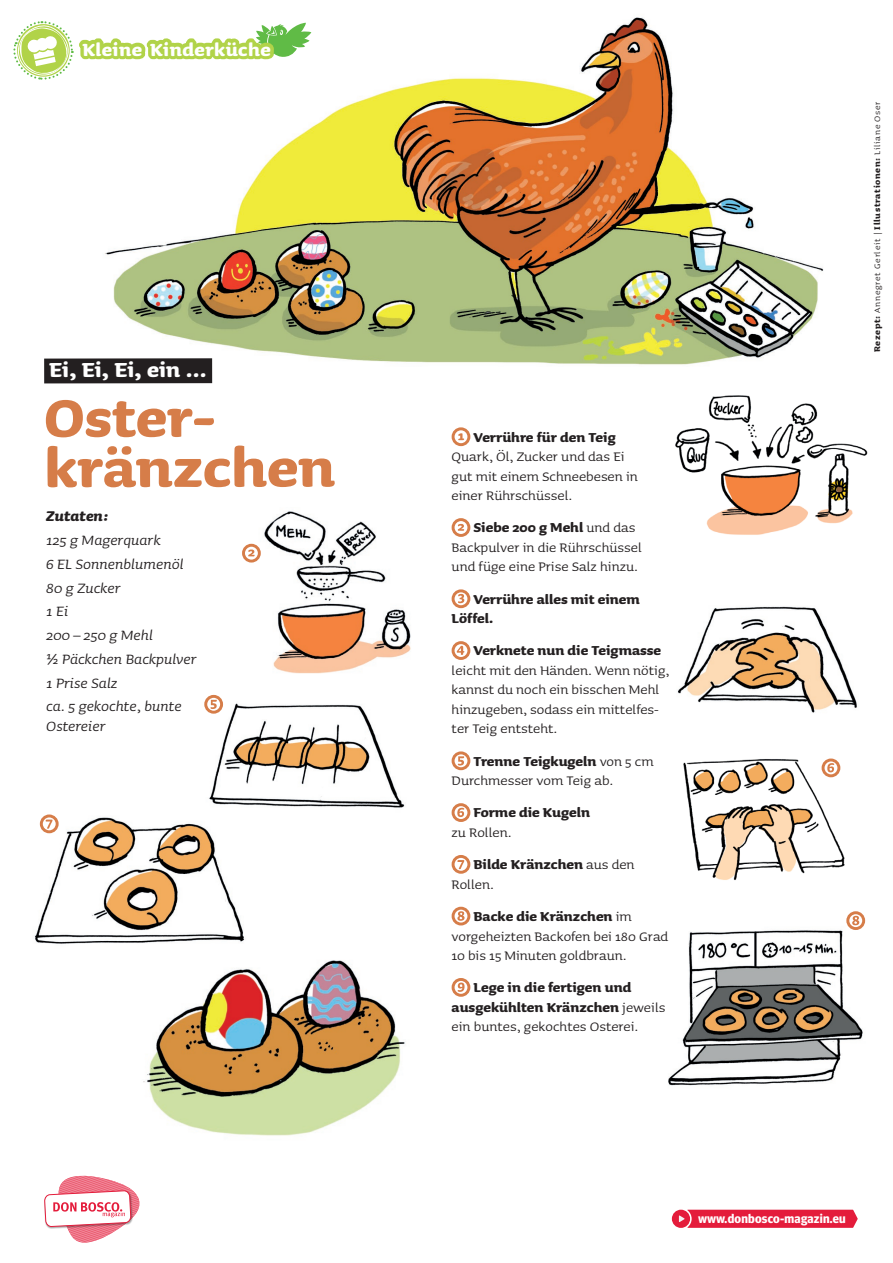
<style>
.page{position:relative;width:893px;height:1263px;background:#fff}
.page>*{position:absolute;margin:0;border:0;box-sizing:border-box;transform-origin:0 0}
.t1{font:700 67.5px/49.9px "Sauna";color:#d67d49}
.Pre-Head{font:700 25.95px "Sauna";letter-spacing:-.01em;color:#fff}
.t2{font:700 22.35px "Sauna";letter-spacing:.02em;color:#fff}
.Zutaten_Liste{font:italic 18px/19.5px "Sauna";color:#231f20}
.Zutaten_Head{font:italic 700 18px "Sauna";color:#231f20}
.Rezept_Schritte_Flie{font:16.5px/19.5px "Sauna";color:#231f20}
.Rezept_Schritte_Flie-2{font:700 16.5px/19.5px "Sauna";color:#231f20}
.t3{font:700 12.75px "Meta Headline OT";letter-spacing:.02em;color:#fff}
.t4{font:10.5px "Sauna";letter-spacing:.06em;color:#231f20}
.s1{font-weight:700}
.s2{font-weight:400}
</style>
<div class="page">
<svg style="left:44px;top:1175px;width:96px;height:68px"></svg>
<div style="left:672px;top:1210px;width:18px;height:18px;background:#e41c3b;border-radius:50%"></div>
<svg style="left:679px;top:1210px;width:179px;height:18px;background:#e42542"></svg>
<img style="left:105px;top:17px;width:719px;height:359px">
<img style="left:668px;top:916px;width:198px;height:170px">
<img style="left:34px;top:817px;width:211px;height:127px">
<img style="left:683px;top:759px;width:162px;height:121px">
<img style="left:202px;top:694px;width:203px;height:124px">
<img style="left:677px;top:606px;width:180px;height:107px">
<svg style="left:13px;top:17px;width:298px;height:139px"></svg>
<div style="left:44px;top:358px;width:168px;height:25px;background:#231f20"></div>
<svg style="left:453px;top:429px;width:16px;height:16px"></svg>
<div style="left:452px;top:427px;width:18px;height:19px;border:3px solid #d67d49;border-radius:50%"></div>
<svg style="left:458px;top:433px;width:6px;height:7px"></svg>
<svg style="left:453px;top:520px;width:16px;height:15px"></svg>
<div style="left:452px;top:518px;width:18px;height:19px;border:3px solid #d67d49;border-radius:50%"></div>
<svg style="left:458px;top:524px;width:6px;height:7px"></svg>
<svg style="left:453px;top:591px;width:16px;height:16px"></svg>
<div style="left:452px;top:589px;width:18px;height:19px;border:3px solid #d67d49;border-radius:50%"></div>
<svg style="left:458px;top:594px;width:6px;height:9px"></svg>
<svg style="left:453px;top:643px;width:16px;height:15px"></svg>
<div style="left:452px;top:641px;width:18px;height:19px;border:3px solid #d67d49;border-radius:50%"></div>
<svg style="left:457px;top:646px;width:7px;height:9px"></svg>
<svg style="left:453px;top:753px;width:16px;height:16px"></svg>
<div style="left:452px;top:751px;width:18px;height:19px;border:3px solid #d67d49;border-radius:50%"></div>
<svg style="left:458px;top:756px;width:6px;height:9px"></svg>
<svg style="left:453px;top:805px;width:16px;height:15px"></svg>
<div style="left:452px;top:803px;width:18px;height:19px;border:3px solid #d67d49;border-radius:50%"></div>
<svg style="left:457px;top:808px;width:7px;height:9px"></svg>
<svg style="left:453px;top:856px;width:16px;height:16px"></svg>
<div style="left:452px;top:855px;width:18px;height:19px;border:3px solid #d67d49;border-radius:50%"></div>
<svg style="left:457px;top:860px;width:7px;height:9px"></svg>
<div style="left:452px;top:907px;width:18px;height:18px;border:3px solid #d67d49;border-radius:50%"></div>
<svg style="left:457px;top:911px;width:8px;height:10px"></svg>
<svg style="left:453px;top:979px;width:16px;height:16px"></svg>
<div style="left:452px;top:978px;width:18px;height:19px;border:3px solid #d67d49;border-radius:50%"></div>
<svg style="left:458px;top:982px;width:7px;height:10px"></svg>
<svg style="left:206px;top:696px;width:16px;height:16px"></svg>
<div style="left:204px;top:695px;width:19px;height:19px;border:3px solid #d67d49;border-radius:50%"></div>
<svg style="left:211px;top:700px;width:6px;height:9px"></svg>
<img style="left:675px;top:395px;width:193px;height:140px">
<img style="left:245px;top:511px;width:166px;height:163px">
<svg style="left:243px;top:545px;width:16px;height:16px"></svg>
<div style="left:242px;top:544px;width:19px;height:18px;border:3px solid #d67d49;border-radius:50%"></div>
<svg style="left:248px;top:549px;width:7px;height:7px"></svg>
<svg style="left:823px;top:760px;width:16px;height:16px"></svg>
<div style="left:822px;top:758px;width:18px;height:19px;border:3px solid #d67d49;border-radius:50%"></div>
<svg style="left:827px;top:763px;width:7px;height:9px"></svg>
<svg style="left:41px;top:816px;width:16px;height:16px"></svg>
<div style="left:40px;top:814px;width:19px;height:19px;border:3px solid #d67d49;border-radius:50%"></div>
<svg style="left:46px;top:819px;width:6px;height:10px"></svg>
<svg style="left:848px;top:913px;width:16px;height:15px"></svg>
<div style="left:846px;top:911px;width:19px;height:19px;border:3px solid #d67d49;border-radius:50%"></div>
<svg style="left:852px;top:916px;width:7px;height:9px"></svg>
<img style="left:143px;top:960px;width:262px;height:176px">
<p class="t2" style="left:82px;top:37px;width:190px">Kleine Kinderküche</p>
<p class="Pre-Head" style="left:49px;top:356px;width:159px">Ei, Ei, Ei, ein ...</p>
<p class="t1" style="left:44px;top:392px;width:292px">Oster&shy;kränzchen</p>
<p class="Zutaten_Head" style="left:46px;top:507px;width:64px">Zutaten:</p>
<p class="Zutaten_Liste" style="left:46px;top:530px;width:116px">125 g Magerquark</p>
<p class="Zutaten_Liste" style="left:46px;top:554px;width:139px">6 EL Sonnenblumenöl</p>
<p class="Zutaten_Liste" style="left:46px;top:577px;width:76px">80 g Zucker</p>
<p class="Zutaten_Liste" style="left:46px;top:601px;width:23px">1 Ei</p>
<p class="Zutaten_Liste" style="left:46px;top:625px;width:108px">200–250 g Mehl</p>
<p class="Zutaten_Liste" style="left:46px;top:649px;width:152px">½ Päckchen Backpulver</p>
<p class="Zutaten_Liste" style="left:46px;top:672px;width:73px">1 Prise Salz</p>
<p class="Zutaten_Liste" style="left:46px;top:696px;width:137px">ca. 5 gekochte, bunte<br>Ostereier</p>
<p class="Rezept_Schritte_Flie" style="left:452px;top:427px;width:188px;text-indent:22px"><span class="s1">Verrühre für den Teig<br></span>Quark, Öl, Zucker und das Ei gut mit einem Schneebesen in einer Rührschüssel.</p>
<p class="Rezept_Schritte_Flie" style="left:452px;top:518px;width:192px;text-indent:22px"><span class="s1">Siebe 200 g Mehl</span> und das<br>Backpulver in die Rührschüssel und füge eine Prise Salz hinzu.</p>
<p class="Rezept_Schritte_Flie-2" style="left:452px;top:589px;width:190px;text-indent:22px">Verrühre alles mit einem<br>Löffel.</p>
<p class="Rezept_Schritte_Flie" style="left:452px;top:641px;width:219px;text-indent:22px"><span class="s1">Verknete nun die Teigmasse </span>leicht mit den Händen. Wenn nötig, kannst du noch ein bisschen Mehl hinzugeben, sodass ein mittelfes&shy;ter Teig entsteht.</p>
<p class="Rezept_Schritte_Flie" style="left:452px;top:751px;width:203px;text-indent:22px"><span class="s1">Trenne Teigkugeln</span> von 5 cm<br>Durchmesser vom Teig ab.</p>
<p class="Rezept_Schritte_Flie-2" style="left:452px;top:803px;width:140px;text-indent:22px">Forme die Kugeln <span class="s2">zu Rollen.</span></p>
<p class="Rezept_Schritte_Flie-2" style="left:452px;top:855px;width:185px;text-indent:22px">Bilde Kränzchen <span class="s2">aus den<br>Rollen.</span></p>
<p class="Rezept_Schritte_Flie" style="left:452px;top:907px;width:218px;text-indent:22px"><span class="s1">Backe die Kränzchen</span> im vorgeheizten Backofen bei 180 Grad<br>10 bis 15 Minuten goldbraun.</p>
<p class="Rezept_Schritte_Flie-2" style="left:452px;top:978px;width:215px;text-indent:22px">Lege in die fertigen und ausgekühlten Kränzchen <span class="s2">jeweils ein buntes, gekochtes Osterei.</span></p>
<p class="t4" style="left:872px;top:352px;width:252px;rotate:-90deg"><span class="s1">Rezept:</span> Annegret Gerleit | <span class="s1">Illustrationen:</span> Liliane Oser</p>
<p class="t3" style="left:698px;top:1211px;width:149px">www.donbosco-magazin.eu</p>
</div>
